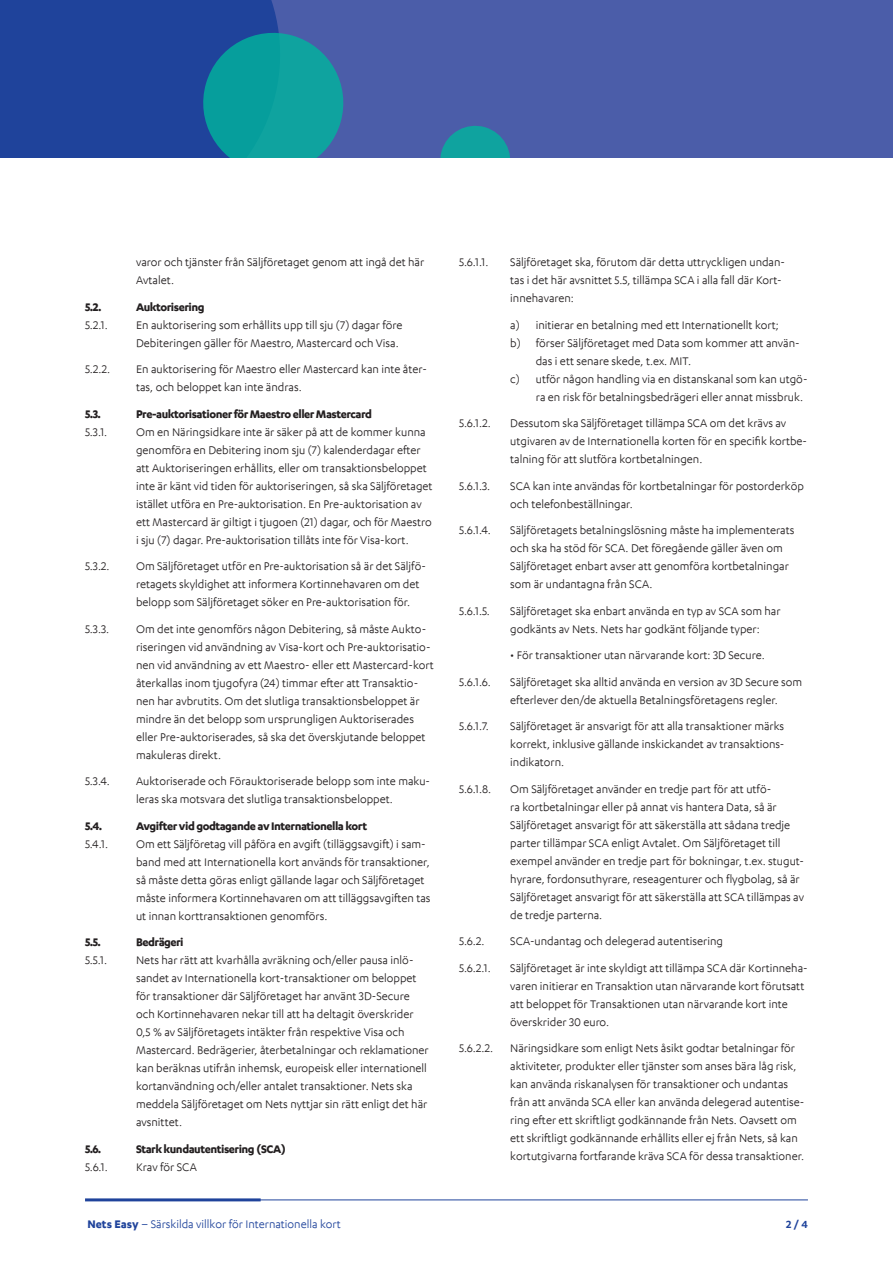
<style>
.page{position:relative;width:893px;height:1263px;background:#fff}
.page>*{position:absolute;margin:0;border:0;box-sizing:border-box;transform-origin:0 0}
.NEXI_Body_EN{font:12.75px/18px "Karbon App";color:#231f20}
.NEXI_Subhead_lvl_2{font:700 12.75px "Karbon App";letter-spacing:-.035em;color:#231f20}
.NEXI_numbering_1{font:12.75px/18px "Karbon App";color:#231f20}
.NETS_numbering_2{font:12.75px/18px "Karbon App";color:#231f20}
.t1{font:12.75px "Karbon App";color:#1f439b}
.t2{font:600 12px "Karbon App";color:#1f439b}
.s1{font-weight:700}
</style>
<div class="page">
<hr style="left:136px;top:1200px;width:672px;height:1px;background:#1f439b">
<hr style="left:85px;top:1198px;width:176px;height:3px;background:#1f439b">
<div style="left:0;top:0;width:893px;height:158px;background:#4b5da9"></div>
<div style="left:0;top:0;width:278px;height:158px;background:#1f439b"></div>
<svg style="left:440px;top:125px;width:70px;height:33px"></svg>
<svg style="left:195px;top:25px;width:149px;height:133px;background:#148a9e"></svg>
<p class="NEXI_Body_EN" style="left:136px;top:253px;width:290px">varor och tjänster från Säljföretaget genom att ingå det här<br>Avtalet.</p>
<p class="NEXI_Subhead_lvl_2" style="left:85px;top:300px;width:18px">5.2.</p>
<p class="NEXI_Subhead_lvl_2" style="left:136px;top:300px;width:70px">Auktorisering</p>
<p class="NEXI_Body_EN" style="left:85px;top:316px;width:24px">5.2.1.</p>
<p class="NEXI_Body_EN" style="left:136px;top:316px;width:268px">En auktorisering som erhållits upp till sju (7) dagar före<br>Debiteringen gäller för Maestro, Mastercard och Visa.</p>
<p class="NEXI_Body_EN" style="left:85px;top:360px;width:27px">5.2.2.</p>
<p class="NEXI_Body_EN" style="left:136px;top:360px;width:293px">En auktorisering för Maestro eller Mastercard kan inte åter&shy;tas, och beloppet kan inte ändras.</p>
<p class="NEXI_Subhead_lvl_2" style="left:85px;top:407px;width:17px">5.3.</p>
<p class="NEXI_Subhead_lvl_2" style="left:136px;top:407px;width:238px">Pre-auktorisationer för Maestro eller Mastercard</p>
<p class="NEXI_Body_EN" style="left:85px;top:423px;width:24px">5.3.1.</p>
<p class="NEXI_Body_EN" style="left:136px;top:423px;width:298px">Om en Näringsidkare inte är säker på att de kommer kunna genomföra en Debitering inom sju (7) kalenderdagar efter att Auktoriseringen erhållits, eller om transaktionsbeloppet inte är känt vid tiden för auktoriseringen, så ska Säljföretaget istället utföra en Pre-auktorisation. En Pre-auktorisation av ett Mastercard är giltigt i tjugoen (21) dagar, och för Maestro i sju (7) dagar. Pre-auktorisation tillåts inte för Visa-kort.</p>
<p class="NEXI_Body_EN" style="left:85px;top:557px;width:26px">5.3.2.</p>
<p class="NEXI_Body_EN" style="left:136px;top:557px;width:292px">Om Säljföretaget utför en Pre-auktorisation så är det Säljfö&shy;retagets skyldighet att informera Kortinnehavaren om det belopp som Säljföretaget söker en Pre-auktorisation för.</p>
<p class="NEXI_Body_EN" style="left:85px;top:620px;width:26px">5.3.3.</p>
<p class="NEXI_Body_EN" style="left:136px;top:620px;width:299px">Om det inte genomförs någon Debitering, så måste Aukto&shy;riseringen vid användning av Visa-kort och Pre-auktorisatio&shy;nen vid användning av ett Maestro- eller ett Mastercard-kort återkallas inom tjugofyra (24) timmar efter att Transaktio&shy;nen har avbrutits. Om det slutliga transaktionsbeloppet är mindre än det belopp som ursprungligen Auktoriserades eller Pre-auktoriserades, så ska det överskjutande beloppet makuleras direkt.</p>
<p class="NEXI_Body_EN" style="left:85px;top:772px;width:26px">5.3.4.</p>
<p class="NEXI_Body_EN" style="left:136px;top:772px;width:296px">Auktoriserade och Förauktoriserade belopp som inte maku&shy;leras ska motsvara det slutliga transaktionsbeloppet.</p>
<p class="NEXI_Subhead_lvl_2" style="left:85px;top:819px;width:19px">5.4.</p>
<p class="NEXI_Subhead_lvl_2" style="left:136px;top:819px;width:233px">Avgifter vid godtagande av Internationella kort</p>
<p class="NEXI_Body_EN" style="left:85px;top:835px;width:25px">5.4.1.</p>
<p class="NEXI_Body_EN" style="left:136px;top:835px;width:296px">Om ett Säljföretag vill påföra en avgift (tilläggsavgift) i sam&shy;band med att Internationella kort används för transaktioner, så måste detta göras enligt gällande lagar och Säljföretaget måste informera Kortinnehavaren om att tilläggsavgiften tas ut innan korttransaktionen genomförs.</p>
<p class="NEXI_Subhead_lvl_2" style="left:85px;top:935px;width:17px">5.5.</p>
<p class="NEXI_Subhead_lvl_2" style="left:136px;top:935px;width:49px">Bedrägeri</p>
<p class="NEXI_Body_EN" style="left:85px;top:951px;width:24px">5.5.1.</p>
<p class="NEXI_Body_EN" style="left:136px;top:951px;width:294px">Nets har rätt att kvarhålla avräkning och/eller pausa inlö&shy;sandet av Internationella kort-transaktioner om beloppet för transaktioner där Säljföretaget har använt 3D-Secure och Kortinnehavaren nekar till att ha deltagit överskrider 0,5 % av Säljföretagets intäkter från respektive Visa och Mastercard. Bedrägerier, återbetalningar och reklamationer kan beräknas utifrån inhemsk, europeisk eller internationell kortanvändning och/eller antalet transaktioner. Nets ska meddela Säljföretaget om Nets nyttjar sin rätt enligt det här avsnittet.</p>
<p class="NEXI_Subhead_lvl_2" style="left:85px;top:1142px;width:18px">5.6.</p>
<p class="NEXI_Subhead_lvl_2" style="left:136px;top:1142px;width:152px">Stark kundautentisering (SCA)</p>
<p class="NEXI_Body_EN" style="left:85px;top:1158px;width:24px">5.6.1.</p>
<p class="NEXI_Body_EN" style="left:136px;top:1158px;width:62px">Krav för SCA</p>
<p class="NEXI_Body_EN" style="left:459px;top:253px;width:31px">5.6.1.1.</p>
<p class="NEXI_Body_EN" style="left:510px;top:253px;width:276px">Säljföretaget ska, förutom där detta uttryckligen undan&shy;tas i det här avsnittet 5.5, tillämpa SCA i alla fall där Kort&shy;innehavaren:</p>
<p class="NEXI_numbering_1" style="left:510px;top:316px;width:270px">a) initierar en betalning med ett Internationellt kort;</p>
<p class="NEXI_numbering_1" style="left:536px;top:334px;width:265px;text-indent:-26px">b) förser Säljföretaget med Data som kommer att använ&shy;das i ett senare skede, t.ex. MIT.</p>
<p class="NETS_numbering_2" style="left:536px;top:370px;width:273px;text-indent:-26px">c) utför någon handling via en distanskanal som kan utgö&shy;ra en risk för betalningsbedrägeri eller annat missbruk.</p>
<p class="NEXI_Body_EN" style="left:459px;top:414px;width:33px">5.6.1.2.</p>
<p class="NEXI_Body_EN" style="left:510px;top:414px;width:298px">Dessutom ska Säljföretaget tillämpa SCA om det krävs av utgivaren av de Internationella korten för en specifik kortbe&shy;talning för att slutföra kortbetalningen.</p>
<p class="NEXI_Body_EN" style="left:459px;top:477px;width:32px">5.6.1.3.</p>
<p class="NEXI_Body_EN" style="left:510px;top:477px;width:295px">SCA kan inte användas för kortbetalningar för postorderköp och telefonbeställningar.</p>
<p class="NEXI_Body_EN" style="left:459px;top:521px;width:33px">5.6.1.4.</p>
<p class="NEXI_Body_EN" style="left:510px;top:521px;width:286px">Säljföretagets betalningslösning måste ha implementerats och ska ha stöd för SCA. Det föregående gäller även om Säljföretaget enbart avser att genomföra kortbetalningar som är undantagna från SCA.</p>
<p class="NEXI_Body_EN" style="left:459px;top:602px;width:32px">5.6.1.5.</p>
<p class="NEXI_Body_EN" style="left:510px;top:602px;width:272px">Säljföretaget ska enbart använda en typ av SCA som har godkänts av Nets. Nets har godkänt följande typer:</p>
<p class="NEXI_Body_EN" style="left:510px;top:646px;width:256px">• För transaktioner utan närvarande kort: 3D Secure.</p>
<p class="NEXI_Body_EN" style="left:459px;top:673px;width:33px">5.6.1.6.</p>
<p class="NEXI_Body_EN" style="left:510px;top:673px;width:293px">Säljföretaget ska alltid använda en version av 3D Secure som efterlever den/de aktuella Betalningsföretagens regler.</p>
<p class="NEXI_Body_EN" style="left:459px;top:717px;width:31px">5.6.1.7.</p>
<p class="NEXI_Body_EN" style="left:510px;top:717px;width:275px">Säljföretaget är ansvarigt för att alla transaktioner märks korrekt, inklusive gällande inskickandet av transaktions&shy;indikatorn.</p>
<p class="NEXI_Body_EN" style="left:459px;top:780px;width:33px">5.6.1.8.</p>
<p class="NEXI_Body_EN" style="left:510px;top:780px;width:295px">Om Säljföretaget använder en tredje part för att utfö-<br>ra kortbetalningar eller på annat vis hantera Data, så är Säljföretaget ansvarigt för att säkerställa att sådana tredje parter tillämpar SCA enligt Avtalet. Om Säljföretaget till exempel använder en tredje part för bokningar, t.ex. stugut&shy;hyrare, fordonsuthyrare, reseagenturer och flygbolag, så är Säljföretaget ansvarigt för att säkerställa att SCA tillämpas av de tredje parterna.</p>
<p class="NEXI_Body_EN" style="left:459px;top:932px;width:27px">5.6.2.</p>
<p class="NEXI_Body_EN" style="left:510px;top:932px;width:214px">SCA-undantag och delegerad autentisering</p>
<p class="NEXI_Body_EN" style="left:459px;top:959px;width:33px">5.6.2.1.</p>
<p class="NEXI_Body_EN" style="left:510px;top:959px;width:299px">Säljföretaget är inte skyldigt att tillämpa SCA där Kortinneha&shy;varen initierar en Transaktion utan närvarande kort förutsatt att beloppet för Transaktionen utan närvarande kort inte överskrider 30 euro.</p>
<p class="NEXI_Body_EN" style="left:459px;top:1039px;width:35px">5.6.2.2.</p>
<p class="NEXI_Body_EN" style="left:510px;top:1039px;width:296px">Näringsidkare som enligt Nets åsikt godtar betalningar för aktiviteter, produkter eller tjänster som anses bära låg risk, kan använda riskanalysen för transaktioner och undantas från att använda SCA eller kan använda delegerad autentise&shy;ring efter ett skriftligt godkännande från Nets. Oavsett om ett skriftligt godkännande erhållits eller ej från Nets, så kan kortutgivarna fortfarande kräva SCA för dessa transaktioner.</p>
<p class="t1" style="left:87px;top:1217px;width:255px"><span class="s1">Nets Easy</span> – Särskilda villkor för Internationella kort</p>
<p class="t2" style="left:786px;top:1217px;width:23px">2 / 4</p>
</div>
